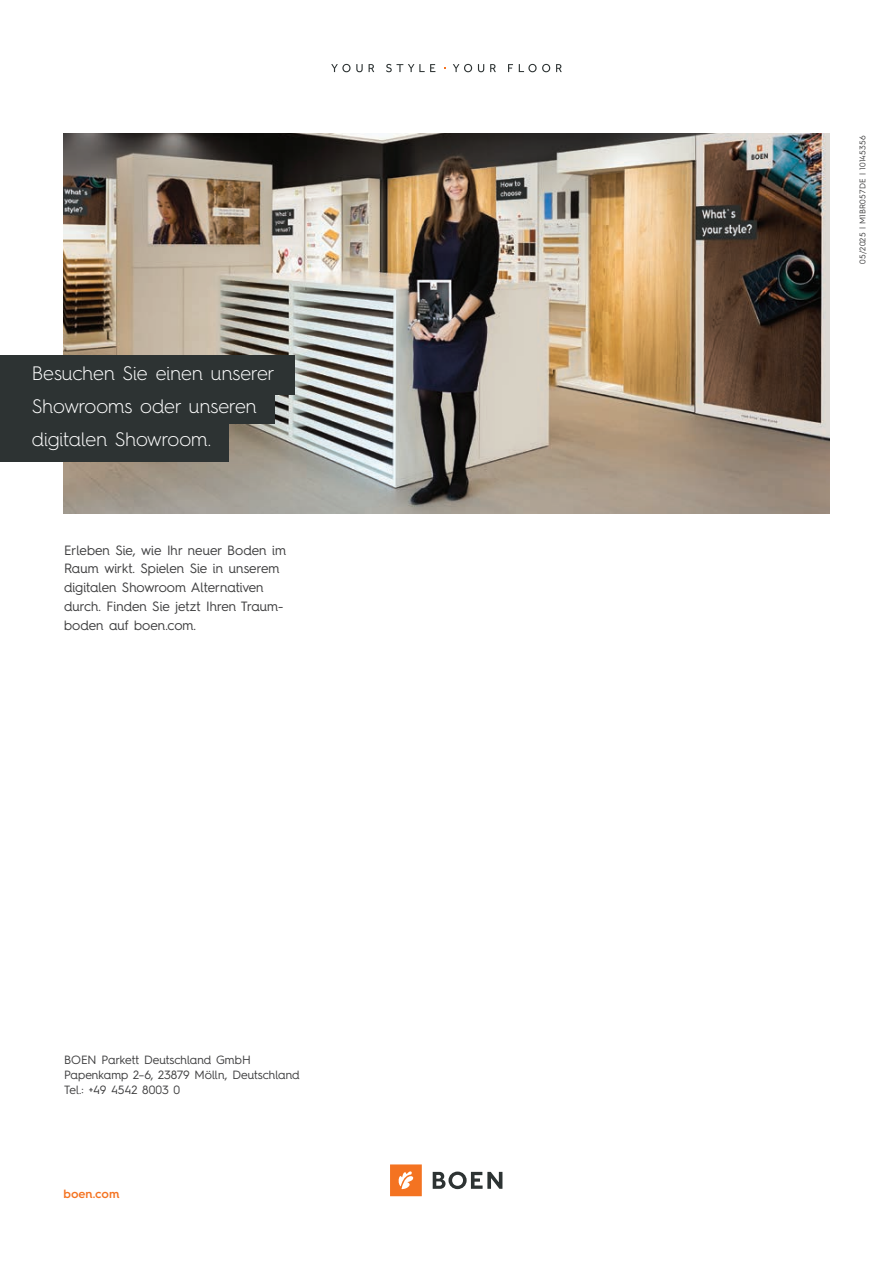
<style>
.page{position:relative;width:893px;height:1263px;background:#fff}
.page>*{position:absolute;margin:0;border:0;box-sizing:border-box;transform-origin:0 0}
.Grunnleggende_avsnitt{font:300 19.5px/33px "Hurme Geometric Sans 4";color:#fff}
.Brødtekst_Engelsk{font:13.5px/18.8px "Hurme Geometric Sans 4";color:#3e3e3f}
.Grunnleggende_avsnitt-2{font:12px "Hurme Geometric Sans 4";color:#3e3e3f}
.Grunnleggende_avsnitt-3{font:600 12px "Hurme Geometric Sans 4";color:#f47321}
.Brødtekst{font:8.25px "Hurme Geometric Sans 4";letter-spacing:.03em;color:#3e3e3f}
</style>
<div class="page">
<div style="left:390px;top:1164px;width:32px;height:32px;background:#f47321"></div>
<svg style="left:398px;top:1171px;width:15px;height:18px"></svg>
<svg style="left:433px;top:1171px;width:69px;height:18px"></svg>
<img style="left:64px;top:134px;width:765px;height:379px">
<svg style="left:331px;top:64px;width:32px;height:8px"></svg>
<svg style="left:369px;top:64px;width:5px;height:8px"></svg>
<svg style="left:386px;top:64px;width:49px;height:8px"></svg>
<svg style="left:453px;top:64px;width:19px;height:8px"></svg>
<svg style="left:478px;top:64px;width:6px;height:8px"></svg>
<svg style="left:490px;top:64px;width:6px;height:8px"></svg>
<svg style="left:508px;top:64px;width:5px;height:8px"></svg>
<svg style="left:519px;top:64px;width:31px;height:8px"></svg>
<svg style="left:556px;top:64px;width:6px;height:8px"></svg>
<div style="left:0;top:355px;width:294px;height:40px;background:#2d3333"></div>
<div style="left:0;top:391px;width:275px;height:33px;background:#2d3333"></div>
<div style="left:0;top:421px;width:229px;height:40px;background:#2d3333"></div>
<p class="Grunnleggende_avsnitt" style="left:32px;top:356px;width:244px">Besuchen Sie einen unserer<br>Showrooms oder unseren digitalen Showroom.</p>
<p class="Brødtekst_Engelsk" style="left:64px;top:540px;width:224px">Erleben Sie, wie Ihr neuer Boden im<br>Raum wirkt. Spielen Sie in unserem digitalen Showroom Alternativen durch. Finden Sie jetzt Ihren Traum&shy;boden auf boen.com.</p>
<p class="Grunnleggende_avsnitt-2" style="left:64px;top:1051px;width:188px">BOEN Parkett Deutschland GmbH</p>
<p class="Grunnleggende_avsnitt-2" style="left:64px;top:1066px;width:237px">Papenkamp 2–6, 23879 Mölln, Deutschland</p>
<p class="Grunnleggende_avsnitt-2" style="left:64px;top:1081px;width:118px">Tel.: +49 4542 8003 0</p>
<p class="Grunnleggende_avsnitt-3" style="left:63px;top:1185px;width:58px">boen.com</p>
<p class="Brødtekst" style="left:857px;top:264px;width:130px;rotate:-90deg">05/2025 | M1BR057DE | 10145356</p>
</div>
